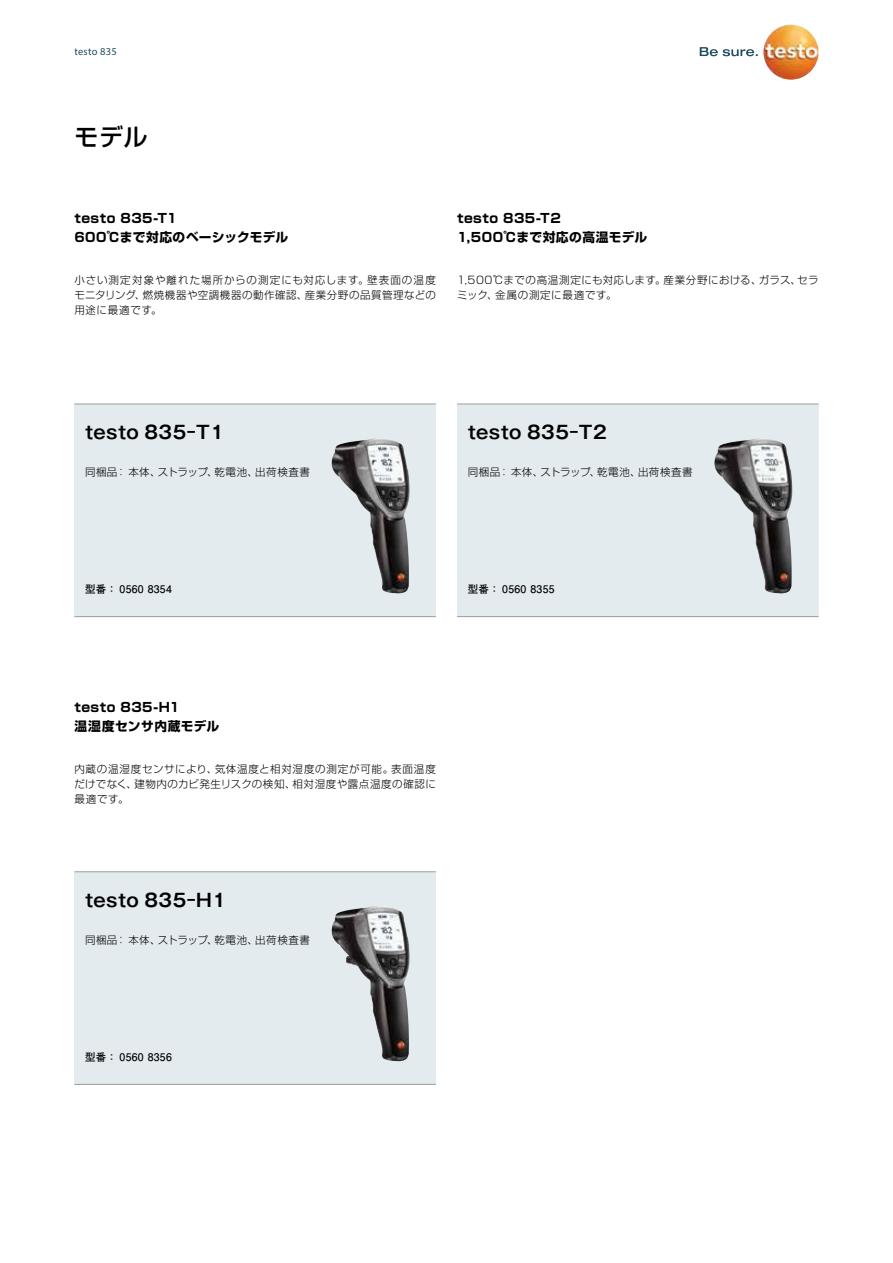
<style>
.page{position:relative;width:893px;height:1263px;background:#fff}
.page>*{position:absolute;margin:0;border:0;box-sizing:border-box;transform-origin:0 0}
.t1{font:500 24px "Shin Go Pro";color:#000}
.t2{font:700 18px "Gothic MB101 Pro De";letter-spacing:.025em;color:#000}
.t3{font:700 12.75px/19px "Shin Go Pro";letter-spacing:.04em;color:#000}
.t4{font:300 10.5px/15px "Shin Go Pro";letter-spacing:.05em;color:#000;text-align:justify}
.t5{font:700 10.5px "Futo Go B101 Pro";letter-spacing:.025em;color:#000}
.t6{font:10.5px "Myriad Pro";letter-spacing:.025em;color:#1f4d5e}
</style>
<div class="page">
<div style="left:74px;top:404px;width:362px;height:213px;background:#e3ebef"></div>
<div style="left:74px;top:872px;width:362px;height:212px;background:#e3ebef"></div>
<div style="left:457px;top:404px;width:362px;height:213px;background:#e3ebef"></div>
<hr style="left:74px;top:404px;width:362px;height:1px;background:#9d9d9c">
<hr style="left:74px;top:871px;width:362px;height:1px;background:#9d9d9c">
<hr style="left:457px;top:404px;width:362px;height:1px;background:#9d9d9c">
<hr style="left:74px;top:616px;width:362px;height:1px;background:#9d9d9c">
<hr style="left:74px;top:1084px;width:362px;height:1px;background:#9d9d9c">
<hr style="left:457px;top:616px;width:362px;height:1px;background:#9d9d9c">
<img style="left:331px;top:438px;width:79px;height:156px">
<img style="left:331px;top:906px;width:79px;height:155px">
<img style="left:714px;top:438px;width:78px;height:156px">
<svg style="left:700px;top:47px;width:58px;height:9px"></svg>
<img style="left:763px;top:24px;width:56px;height:56px;border-radius:28px">
<p class="t6" style="left:74px;top:45px;width:44px">testo 835</p>
<h1 class="t1" style="left:74px;top:118px;width:75px">モデル</h1>
<p class="t3" style="left:74px;top:207px;width:215px">testo 835-T1<br>600℃まで対応のベーシックモデル</p>
<p class="t4" style="left:74px;top:272px;width:363px">小さい測定対象や離れた場所からの測定にも対応します。壁表面の温度モニタリング、燃焼機器や空調機器の動作確認、産業分野の品質管理などの用途に最適です。</p>
<p class="t3" style="left:457px;top:207px;width:192px">testo 835-T2<br>1,500℃まで対応の高温モデル</p>
<p class="t4" style="left:457px;top:272px;width:363px">1,500℃までの高温測定にも対応します。産業分野における、ガラス、セラミック、金属の測定に最適です。</p>
<h2 class="t2" style="left:85px;top:418px;width:140px">testo 835-T1</h2>
<p class="t4" style="left:85px;top:463px;width:226px">同梱品：本体、ストラップ、乾電池、出荷検査書</p>
<h2 class="t2" style="left:468px;top:418px;width:140px">testo 835-T2</h2>
<p class="t4" style="left:468px;top:463px;width:226px">同梱品：本体、ストラップ、乾電池、出荷検査書</p>
<p class="t5" style="left:85px;top:581px;width:88px">型番： 0560 8354</p>
<p class="t5" style="left:468px;top:581px;width:88px">型番： 0560 8355</p>
<p class="t3" style="left:74px;top:696px;width:146px">testo 835-H1<br>温湿度センサ内蔵モデル</p>
<p class="t4" style="left:74px;top:760px;width:363px">内蔵の温湿度センサにより、気体温度と相対湿度の測定が可能。表面温度だけでなく、建物内のカビ発生リスクの検知、相対湿度や露点温度の確認に最適です。</p>
<h2 class="t2" style="left:85px;top:885px;width:142px">testo 835-H1</h2>
<p class="t4" style="left:85px;top:931px;width:226px">同梱品：本体、ストラップ、乾電池、出荷検査書</p>
<p class="t5" style="left:85px;top:1049px;width:88px">型番： 0560 8356</p>
</div>
